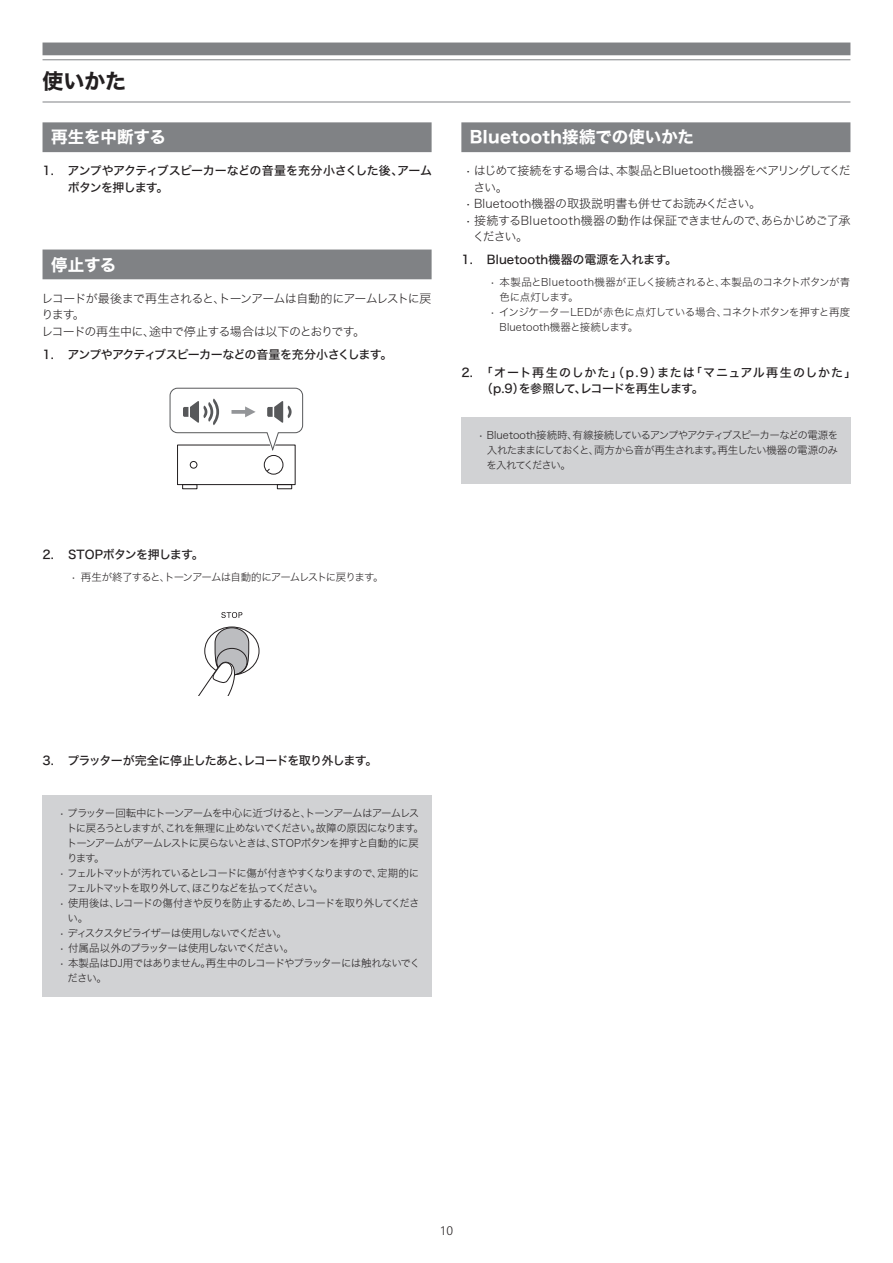
<style>
.page{position:relative;width:893px;height:1263px;background:#fff}
.page>*{position:absolute;margin:0;border:0;box-sizing:border-box;transform-origin:0 0}
.t1{font:21px "Hira Kaku Std W7";color:#231f20}
.t2{font:16.5px "Hira Kaku Std W7";letter-spacing:.015em;color:#fff}
.t3{font:16.5px "Hira Kaku Std W7";letter-spacing:-.01em;color:#fff}
.t4{font:12px/16.5px "Hira Kaku Std W2";letter-spacing:-.035em;color:#231f20}
.t5{font:12px/16.5px "Hira Kaku Std W2";letter-spacing:-.06em;color:#231f20}
.t6{font:12px/16.5px "Hira Kaku Std W5";letter-spacing:-.055em;color:#231f20}
.t7{font:12px/16.5px "Hira Kaku Std W5";letter-spacing:.03em;color:#231f20}
.t8{font:12px "Hira Kaku Std W5";letter-spacing:-.07em;color:#231f20}
.t9{font:12px "Hira Kaku Std W5";letter-spacing:-.06em;color:#231f20}
.t10{font:12px "Hira Kaku Std W2";letter-spacing:.01em;color:#231f20}
.t11{font:12px "Hira Kaku Std W5";letter-spacing:.01em;color:#231f20}
.t12{font:300 12px "Univers Next Pro";color:#231f20}
.t13{font:10.5px/15px "Hira Kaku Std W2";letter-spacing:-.075em;color:#231f20}
.t14{font:10.5px/15px "Hira Kaku Std W2";letter-spacing:-.1em;color:#231f20}
.t15{font:10.5px/15px "Hira Kaku Std W2";letter-spacing:-.015em;color:#231f20}
.t16{font:10.5px/15px "Hira Kaku Std W2";letter-spacing:-.03em;color:#231f20}
</style>
<div class="page">
<div style="left:43px;top:43px;width:807px;height:12px;background:#808285"></div>
<hr style="left:43px;top:59px;width:807px;height:1px;background:#808285">
<hr style="left:43px;top:102px;width:807px;height:1px;background:#808285">
<div style="left:43px;top:122px;width:389px;height:30px;background:#808285"></div>
<div style="left:43px;top:250px;width:389px;height:29px;background:#808285"></div>
<div style="left:43px;top:795px;width:389px;height:201px;background:#d1d2d4"></div>
<div style="left:461px;top:122px;width:389px;height:30px;background:#808285"></div>
<div style="left:461px;top:417px;width:389px;height:66px;background:#d1d2d4"></div>
<div style="left:177px;top:445px;width:119px;height:40px;border:1px solid #231f20"></div>
<div style="left:182px;top:484px;width:15px;height:5px;border:1px solid #231f20"></div>
<div style="left:277px;top:484px;width:15px;height:5px;border:1px solid #231f20"></div>
<div style="left:264px;top:455px;width:19px;height:19px;border:1px solid #231f20;border-radius:50%"></div>
<div style="left:190px;top:461px;width:7px;height:7px;border:1px solid #231f20;border-radius:50%"></div>
<svg style="left:266px;top:468px;width:4px;height:4px"></svg>
<svg style="left:169px;top:387px;width:135px;height:70px"></svg>
<svg style="left:198px;top:627px;width:52px;height:69px"></svg>
<svg style="left:221px;top:612px;width:21px;height:6px"></svg>
<h1 class="t1" style="left:43px;top:65px;width:85px">使いかた</h1>
<h2 class="t3" style="left:51px;top:124px;width:116px">再生を中断する</h2>
<p class="t6" style="left:68px;top:163px;width:366px;text-indent:-25px">1. アンプやアクティブスピーカーなどの音量を充分小さくした後、アームボタンを押します。</p>
<h2 class="t2" style="left:51px;top:251px;width:67px">停止する</h2>
<p class="t5" style="left:41px;top:290px;width:392px">レコードが最後まで再生されると、トーンアームは自動的にアームレストに戻ります。<br>レコードの再生中に、途中で停止する場合は以下のとおりです。</p>
<p class="t8" style="left:43px;top:345px;width:351px">1. アンプやアクティブスピーカーなどの音量を充分小さくします。</p>
<h2 class="t2" style="left:470px;top:124px;width:226px">Bluetooth接続での使いかた</h2>
<p class="t4" style="left:473px;top:162px;width:379px;text-indent:-8px">• はじめて接続をする場合は、本製品とBluetooth機器をペアリングしてください。</p>
<p class="t10" style="left:466px;top:195px;width:297px">• Bluetooth機器の取扱説明書も併せてお読みください。</p>
<p class="t4" style="left:473px;top:212px;width:379px;text-indent:-7px">• 接続するBluetooth機器の動作は保証できませんので、あらかじめご了承ください。</p>
<p class="t11" style="left:461px;top:251px;width:217px">1. Bluetooth機器の電源を入れます。</p>
<p class="t16" style="left:500px;top:274px;width:352px;text-indent:-10px">• 本製品とBluetooth機器が正しく接続されると、本製品のコネクトボタンが青色に点灯します。</p>
<p class="t15" style="left:500px;top:304px;width:352px;text-indent:-10px">• インジケーターLEDが赤色に点灯している場合、コネクトボタンを押すと再度<br>Bluetooth機器と接続します。</p>
<p class="t7" style="left:481px;top:364px;width:377px;text-indent:-20px">2. 「オート再生のしかた」（p.9）または「マニュアル再生のしかた」（p.9）を参照して、レコードを再生します。</p>
<p class="t13" style="left:486px;top:428px;width:353px;text-align:justify;text-indent:-8px">• Bluetooth接続時、有線接続しているアンプやアクティブスピーカーなどの電源を入れたままにしておくと、両方から音が再生されます。再生したい機器の電源のみを入れてください。</p>
<p class="t6" style="left:43px;top:546px;width:163px">2. STOPボタンを押します。</p>
<p class="t13" style="left:71px;top:569px;width:314px">• 再生が終了すると、トーンアームは自動的にアームレストに戻ります。</p>
<p class="t9" style="left:43px;top:751px;width:336px">3. プラッターが完全に停止したあと、レコードを取り外します。</p>
<p class="t13" style="left:67px;top:806px;width:359px;text-indent:-7px">• プラッター回転中にトーンアームを中心に近づけると、トーンアームはアームレストに戻ろうとしますが、これを無理に止めないでください。故障の原因になります。トーンアームがアームレストに戻らないときは、STOPボタンを押すと自動的に戻ります。</p>
<p class="t14" style="left:67px;top:866px;width:354px;text-indent:-8px">• フェルトマットが汚れているとレコードに傷が付きやすくなりますので、定期的にフェルトマットを取り外して、ほこりなどを払ってください。</p>
<p class="t13" style="left:68px;top:896px;width:354px;text-indent:-8px">• 使用後は、レコードの傷付きや反りを防止するため、レコードを取り外してください。</p>
<p class="t14" style="left:60px;top:926px;width:229px">• ディスクスタビライザーは使用しないでください。</p>
<p class="t13" style="left:60px;top:941px;width:236px">• 付属品以外のプラッターは使用しないでください。</p>
<p class="t13" style="left:68px;top:956px;width:354px;text-indent:-8px">• 本製品はDJ用ではありません。再生中のレコードやプラッターには触れないでください。</p>
<p class="t12" style="left:440px;top:1224px;width:15px">10</p>
</div>
